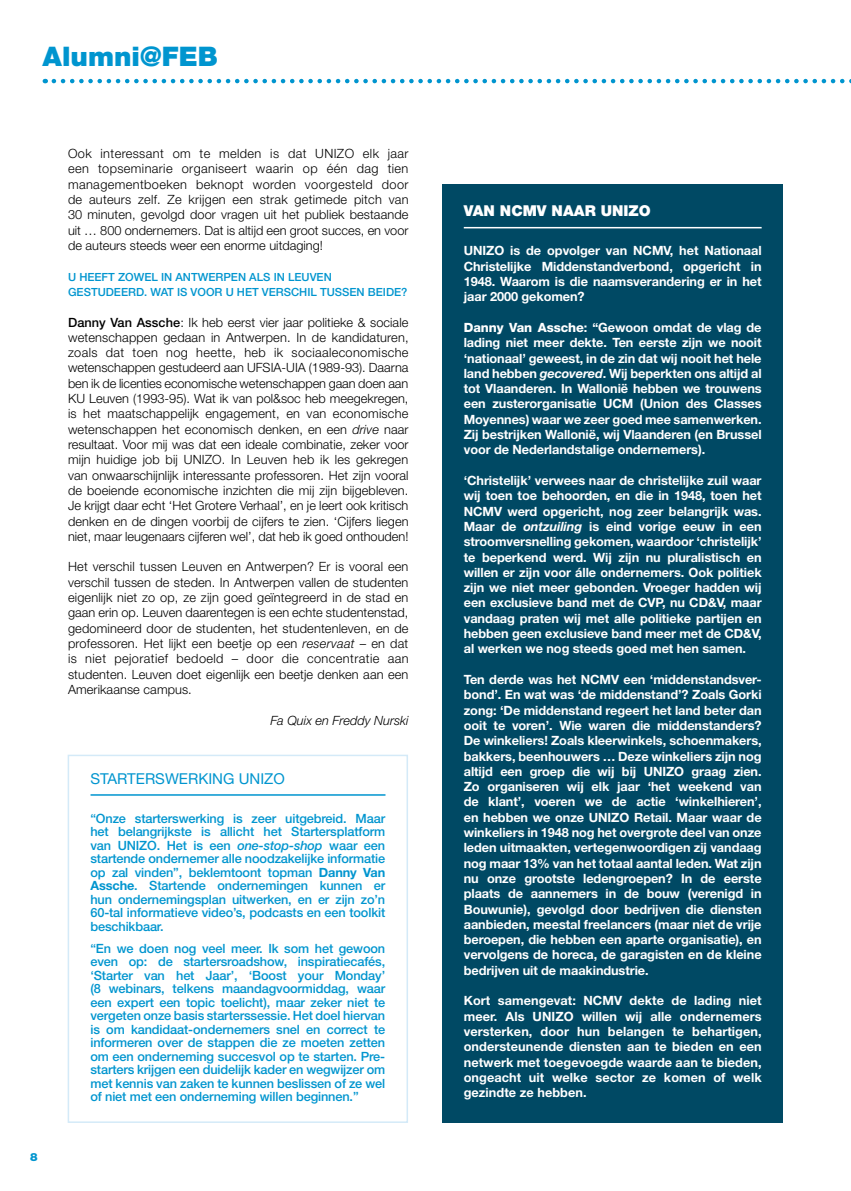
<style>
.page{position:relative;width:851px;height:1191px;background:#fff}
.page>*{position:absolute;margin:0;border:0;box-sizing:border-box;transform-origin:0 0}
.t1{font:900 27px "Helvetica Neue LT Std";color:#0095cf}
.t2{font:15px "Helvetica Neue LT Std";color:#0095cf}
.t3{font:900 15px "Helvetica Neue LT Std";color:#fff}
.t4{font:700 12.75px/15.3px "Helvetica Neue LT Std";letter-spacing:-.005em;color:#fff;text-align:justify}
.t5{font:300 12.75px/15.3px "Helvetica Neue LT Std";color:#000;text-align:justify}
.t6{font:500 12.75px/13.5px "Helvetica Neue LT Std";letter-spacing:-.01em;color:#0095cf;text-align:justify}
.t7{font:italic 300 12.75px "Helvetica Neue LT Std";color:#000}
.t8{font:500 11.25px/15.3px "Helvetica Neue LT Std";color:#0095cf}
.t9{font:900 11.25px "Helvetica Neue LT Std";color:#0095cf}
.s1{font-weight:500}
.s2{font-style:italic}
.s3{font-weight:700}
.s4{font-weight:800}
</style>
<div class="page">
<div style="left:442px;top:184px;width:340px;height:939px;background:#004964"></div>
<hr style="left:463px;top:227px;width:298px;height:1px;background:#fff">
<div style="left:68px;top:754px;width:340px;height:369px;border:2px solid #d4eaf8"></div>
<hr style="left:90px;top:794px;width:295px;height:1px;background:#0095cf">
<svg style="left:54px;top:79px;width:797px;height:4px"></svg>
<h1 class="t1" style="left:43px;top:41px;width:177px">Alumni@FEB</h1>
<p class="t5" style="left:68px;top:146px;width:342px">Ook interessant om te melden is dat UNIZO elk jaar een topseminarie organiseert waarin op één dag tien managementboeken beknopt worden voorgesteld door de auteurs zelf. Ze krijgen een strak getimede pitch van 30 minuten, gevolgd door vragen uit het publiek bestaande uit … 800 ondernemers. Dat is altijd een groot succes, en voor de auteurs steeds weer een enorme uitdaging!</p>
<p class="t8" style="left:68px;top:269px;width:341px">U HEEFT ZOWEL IN ANTWERPEN ALS IN LEUVEN<br>GESTUDEERD. WAT IS VOOR U HET VERSCHIL TUSSEN BEIDE?</p>
<p class="t5" style="left:68px;top:314px;width:342px"><span class="s1">Danny Van Assche</span>: Ik heb eerst vier jaar politieke &amp; sociale wetenschappen gedaan in Antwerpen. In de kandidaturen, zoals dat toen nog heette, heb ik sociaaleconomische wetenschappen gestudeerd aan UFSIA-UIA (1989-93). Daarna ben ik de licenties economische wetenschappen gaan doen aan KU Leuven (1993-95). Wat ik van pol&amp;soc heb meegekregen, is het maatschappelijk engagement, en van economische wetenschappen het economisch denken, en een <span class="s2">drive</span> naar resultaat. Voor mij was dat een ideale combinatie, zeker voor mijn huidige job bij UNIZO. In Leuven heb ik les gekregen van onwaarschijnlijk interessante professoren. Het zijn vooral de boeiende economische inzichten die mij zijn bijgebleven.<br>Je krijgt daar echt ‘Het Grotere Verhaal’, en je leert ook kritisch denken en de dingen voorbij de cijfers te zien. ‘Cijfers liegen niet, maar leugenaars cijferen wel’, dat heb ik goed onthouden!</p>
<p class="t5" style="left:68px;top:559px;width:342px">Het verschil tussen Leuven en Antwerpen? Er is vooral een verschil tussen de steden. In Antwerpen vallen de studenten eigenlijk niet zo op, ze zijn goed geïntegreerd in de stad en gaan erin op. Leuven daarentegen is een echte studentenstad, gedomineerd door de studenten, het studentenleven, en de professoren. Het lijkt een beetje op een <span class="s2">reservaat</span> – en dat is niet pejoratief bedoeld – door die concentratie aan studenten. Leuven doet eigenlijk een beetje denken aan een Amerikaanse campus.</p>
<p class="t7" style="left:270px;top:712px;width:139px">Fa Quix en Freddy Nurski</p>
<p class="t2" style="left:90px;top:769px;width:196px">STARTERSWERKING UNIZO</p>
<p class="t9" style="left:30px;top:1150px;width:9px">8</p>
<p class="t6" style="left:90px;top:811px;width:296px">“Onze starterswerking is zeer uitgebreid. Maar het belangrijkste is allicht het Startersplatform van UNIZO. Het is een <span class="s2">one-stop-shop</span> waar een startende ondernemer alle noodzakelijke informatie op zal vinden”, beklemtoont topman <span class="s3">Danny Van Assche</span>. Startende ondernemingen kunnen er hun ondernemingsplan uitwerken, en er zijn zo’n 60-tal informatieve video’s, podcasts en een toolkit beschikbaar.</p>
<p class="t6" style="left:90px;top:941px;width:296px">“En we doen nog veel meer. Ik som het gewoon even op: de startersroadshow, inspiratiecafés, ‘Starter van het Jaar’, ‘Boost your Monday’ (8 webinars, telkens maandagvoormiddag, waar een expert een topic toelicht), maar zeker niet te vergeten onze basis starterssessie. Het doel hiervan is om kandidaat-ondernemers snel en correct te informeren over de stappen die ze moeten zetten om een onderneming succesvol op te starten. Pre&shy;starters krijgen een duidelijk kader en wegwijzer om met kennis van zaken te kunnen beslissen of ze wel of niet met een onderneming willen beginnen.”</p>
<p class="t3" style="left:463px;top:202px;width:188px">VAN NCMV NAAR UNIZO</p>
<p class="t4" style="left:463px;top:243px;width:299px">UNIZO is de opvolger van NCMV, het Nationaal Christelijke Middenstandverbond, opgericht in 1948. Waarom is die naamsverandering er in het jaar 2000 gekomen?</p>
<p class="t4" style="left:463px;top:319px;width:299px"><span class="s4">Danny Van Assche</span>: “Gewoon omdat de vlag de lading niet meer dekte. Ten eerste zijn we nooit ‘nationaal’ geweest, in de zin dat wij nooit het hele land hebben <span class="s2">gecovered</span>. Wij beperkten ons altijd al tot Vlaanderen. In Wallonië hebben we trouwens een zusterorganisatie UCM (Union des Classes Moyennes) waar we zeer goed mee samenwerken.<br>Zij bestrijken Wallonië, wij Vlaanderen (en Brussel voor de Nederlandstalige ondernemers).</p>
<p class="t4" style="left:463px;top:472px;width:299px">‘Christelijk’ verwees naar de christelijke zuil waar wij toen toe behoorden, en die in 1948, toen het NCMV werd opgericht, nog zeer belangrijk was.<br>Maar de <span class="s2">ontzuiling</span> is eind vorige eeuw in een stroomversnelling gekomen, waardoor ‘christelijk’ te beperkend werd. Wij zijn nu pluralistisch en willen er zijn voor álle ondernemers. Ook politiek zijn we niet meer gebonden. Vroeger hadden wij een exclusieve band met de CVP, nu CD&amp;V, maar vandaag praten wij met alle politieke partijen en hebben geen exclusieve band meer met de CD&amp;V, al werken we nog steeds goed met hen samen.</p>
<p class="t4" style="left:463px;top:671px;width:299px">Ten derde was het NCMV een ‘middenstandsver&shy;bond’. En wat was ‘de middenstand’? Zoals Gorki zong: ‘De middenstand regeert het land beter dan ooit te voren’. Wie waren die middenstanders?<br>De winkeliers! Zoals kleerwinkels, schoenmakers, bakkers, beenhouwers … Deze winkeliers zijn nog altijd een groep die wij bij UNIZO graag zien.<br>Zo organiseren wij elk jaar ‘het weekend van de klant’, voeren we de actie ‘winkelhieren’, en hebben we onze UNIZO Retail. Maar waar de winkeliers in 1948 nog het overgrote deel van onze leden uitmaakten, vertegenwoordigen zij vandaag nog maar 13% van het totaal aantal leden. Wat zijn nu onze grootste ledengroepen? In de eerste plaats de aannemers in de bouw (verenigd in Bouwunie), gevolgd door bedrijven die diensten aanbieden, meestal freelancers (maar niet de vrije beroepen, die hebben een aparte organisatie), en vervolgens de horeca, de garagisten en de kleine bedrijven uit de maakindustrie.</p>
<p class="t4" style="left:463px;top:993px;width:299px">Kort samengevat: NCMV dekte de lading niet meer. Als UNIZO willen wij alle ondernemers versterken, door hun belangen te behartigen, ondersteunende diensten aan te bieden en een netwerk met toegevoegde waarde aan te bieden, ongeacht uit welke sector ze komen of welk gezindte ze hebben.</p>
</div>
